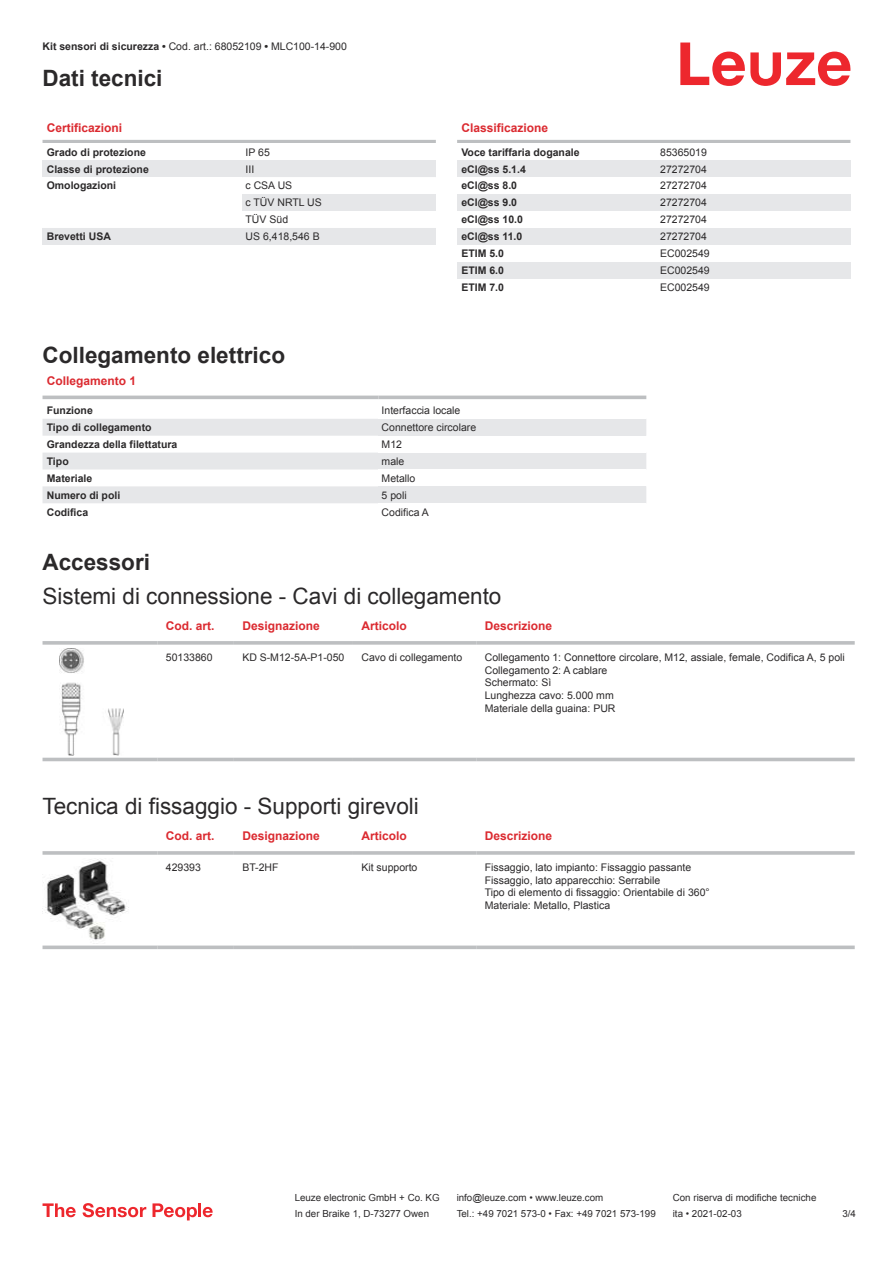
<style>
.page{position:relative;width:893px;height:1263px;background:#fff}
.page>*{position:absolute;margin:0;border:0;box-sizing:border-box;transform-origin:0 0}
.t1{font:22.5px "Arial";color:#2b292a}
.t2{font:700 22.5px "Arial";color:#2b292a}
.t3{font:700 12px "Arial";color:#db2a30}
.t4{font:10.5px/12.6px "Arial";color:#2b292a}
.t5{font:700 10.5px "Arial";color:#2b292a}
.t6{font:9.75px "Arial";color:#2b292a}
.s1{font-weight:700}
</style>
<div class="page">
<svg style="left:680px;top:43px;width:170px;height:43px"></svg>
<hr style="left:43px;top:140px;width:393px;height:3px;background:#bdbfc1">
<div style="left:43px;top:160px;width:393px;height:17px;background:#e6e7e9"></div>
<div style="left:242px;top:194px;width:194px;height:17px;background:#e6e7e9"></div>
<div style="left:43px;top:228px;width:199px;height:17px;background:#e6e7e9"></div>
<div style="left:242px;top:228px;width:194px;height:17px;background:#e6e7e9"></div>
<svg style="left:43px;top:395px;width:603px;height:5px"></svg>
<svg style="left:43px;top:419px;width:335px;height:84px;fill:#e6e7e9"></svg>
<hr style="left:43px;top:396px;width:335px;height:3px;background:#bdbfc1">
<hr style="left:378px;top:396px;width:268px;height:3px;background:#bdbfc1">
<div style="left:378px;top:419px;width:268px;height:17px;background:#e6e7e9"></div>
<div style="left:378px;top:453px;width:268px;height:16px;background:#e6e7e9"></div>
<div style="left:378px;top:486px;width:268px;height:17px;background:#e6e7e9"></div>
<svg style="left:43px;top:648px;width:812px;height:114px"></svg>
<svg style="left:43px;top:641px;width:114px;height:4px"></svg>
<svg style="left:157px;top:641px;width:77px;height:4px"></svg>
<svg style="left:234px;top:641px;width:119px;height:4px"></svg>
<svg style="left:353px;top:641px;width:123px;height:4px"></svg>
<svg style="left:476px;top:641px;width:379px;height:4px;background:#c3c5c7"></svg>
<hr style="left:43px;top:758px;width:114px;height:3px;background:#bdbfc1">
<hr style="left:157px;top:758px;width:77px;height:3px;background:#bdbfc1">
<hr style="left:234px;top:758px;width:119px;height:3px;background:#bdbfc1">
<hr style="left:353px;top:758px;width:123px;height:3px;background:#bdbfc1">
<hr style="left:476px;top:758px;width:379px;height:3px;background:#bdbfc1">
<img style="left:59px;top:649px;width:65px;height:106px">
<svg style="left:43px;top:851px;width:114px;height:4px"></svg>
<hr style="left:157px;top:851px;width:77px;height:4px;background:#c7c8ca">
<hr style="left:234px;top:851px;width:119px;height:4px;background:#bdbfc1">
<svg style="left:353px;top:851px;width:123px;height:4px"></svg>
<hr style="left:476px;top:851px;width:379px;height:4px;background:#c7c8ca">
<svg style="left:43px;top:945px;width:114px;height:4px"></svg>
<svg style="left:157px;top:945px;width:77px;height:4px"></svg>
<svg style="left:234px;top:945px;width:119px;height:4px"></svg>
<svg style="left:353px;top:945px;width:123px;height:4px"></svg>
<svg style="left:476px;top:945px;width:379px;height:4px;background:#c6c8c9"></svg>
<img style="left:43px;top:859px;width:86px;height:81px">
<hr style="left:457px;top:140px;width:393px;height:3px;background:#bdbfc1">
<div style="left:457px;top:160px;width:200px;height:17px;background:#e6e7e9"></div>
<div style="left:657px;top:160px;width:193px;height:17px;background:#e6e7e9"></div>
<div style="left:457px;top:194px;width:200px;height:17px;background:#e6e7e9"></div>
<div style="left:657px;top:194px;width:193px;height:17px;background:#e6e7e9"></div>
<div style="left:457px;top:228px;width:200px;height:17px;background:#e6e7e9"></div>
<div style="left:657px;top:228px;width:193px;height:17px;background:#e6e7e9"></div>
<div style="left:457px;top:262px;width:200px;height:17px;background:#e6e7e9"></div>
<div style="left:657px;top:262px;width:193px;height:17px;background:#e6e7e9"></div>
<svg style="left:43px;top:1203px;width:33px;height:14px"></svg>
<svg style="left:83px;top:1203px;width:63px;height:14px"></svg>
<svg style="left:153px;top:1203px;width:44px;height:17px"></svg>
<hr style="left:198px;top:1203px;width:3px;height:14px;background:#ed272d">
<svg style="left:203px;top:1207px;width:10px;height:10px"></svg>
<p class="t4" style="left:43px;top:41px;width:306px"><span class="s1">Kit sensori di sicurezza •</span> Cod. art.: 68052109 <span class="s1">•</span> MLC100-14-900</p>
<h1 class="t2" style="left:43px;top:70px;width:122px">Dati tecnici</h1>
<p class="t3" style="left:47px;top:123px;width:77px">Certificazioni</p>
<p class="t5" style="left:47px;top:148px;width:101px">Grado di protezione</p>
<p class="t4" style="left:246px;top:147px;width:26px">IP 65</p>
<p class="t5" style="left:47px;top:165px;width:104px">Classe di protezione</p>
<p class="t4" style="left:246px;top:164px;width:10px">III</p>
<p class="t5" style="left:47px;top:182px;width:71px">Omologazioni</p>
<p class="t4" style="left:246px;top:178px;width:78px;line-height:17px">c CSA US<br>c TÜV NRTL US<br>TÜV Süd</p>
<p class="t5" style="left:47px;top:232px;width:66px">Brevetti USA</p>
<p class="t4" style="left:246px;top:231px;width:76px">US 6,418,546 B</p>
<p class="t3" style="left:461px;top:123px;width:88px">Classificazione</p>
<p class="t5" style="left:461px;top:148px;width:120px">Voce tariffaria doganale</p>
<p class="t4" style="left:660px;top:147px;width:48px">85365019</p>
<p class="t5" style="left:461px;top:165px;width:66px">eCl@ss 5.1.4</p>
<p class="t4" style="left:660px;top:164px;width:48px">27272704</p>
<p class="t5" style="left:461px;top:182px;width:57px">eCl@ss 8.0</p>
<p class="t4" style="left:660px;top:180px;width:48px">27272704</p>
<p class="t5" style="left:461px;top:199px;width:57px">eCl@ss 9.0</p>
<p class="t4" style="left:660px;top:197px;width:48px">27272704</p>
<p class="t5" style="left:461px;top:216px;width:63px">eCl@ss 10.0</p>
<p class="t4" style="left:660px;top:214px;width:48px">27272704</p>
<p class="t5" style="left:461px;top:233px;width:63px">eCl@ss 11.0</p>
<p class="t4" style="left:660px;top:231px;width:48px">27272704</p>
<p class="t5" style="left:461px;top:249px;width:44px">ETIM 5.0</p>
<p class="t4" style="left:660px;top:248px;width:51px">EC002549</p>
<p class="t5" style="left:461px;top:266px;width:44px">ETIM 6.0</p>
<p class="t4" style="left:660px;top:265px;width:51px">EC002549</p>
<p class="t5" style="left:461px;top:283px;width:44px">ETIM 7.0</p>
<p class="t4" style="left:660px;top:282px;width:51px">EC002549</p>
<h1 class="t2" style="left:43px;top:346px;width:244px">Collegamento elettrico</h1>
<p class="t3" style="left:47px;top:376px;width:91px">Collegamento 1</p>
<p class="t5" style="left:47px;top:406px;width:48px">Funzione</p>
<p class="t4" style="left:382px;top:405px;width:80px">Interfaccia locale</p>
<p class="t5" style="left:47px;top:423px;width:106px">Tipo di collegamento</p>
<p class="t4" style="left:382px;top:422px;width:96px">Connettore circolare</p>
<p class="t5" style="left:47px;top:440px;width:132px">Grandezza della filettatura</p>
<p class="t4" style="left:382px;top:439px;width:22px">M12</p>
<p class="t5" style="left:47px;top:457px;width:23px">Tipo</p>
<p class="t4" style="left:382px;top:456px;width:24px">male</p>
<p class="t5" style="left:47px;top:474px;width:47px">Materiale</p>
<p class="t4" style="left:382px;top:473px;width:35px">Metallo</p>
<p class="t5" style="left:47px;top:491px;width:75px">Numero di poli</p>
<p class="t4" style="left:382px;top:490px;width:27px">5 poli</p>
<p class="t5" style="left:47px;top:508px;width:43px">Codifica</p>
<p class="t4" style="left:382px;top:506px;width:49px">Codifica A</p>
<h1 class="t2" style="left:43px;top:554px;width:109px">Accessori</h1>
<h1 class="t1" style="left:43px;top:588px;width:460px">Sistemi di connessione - Cavi di collegamento</h1>
<p class="t3" style="left:166px;top:621px;width:50px">Cod. art.</p>
<p class="t3" style="left:242px;top:621px;width:79px">Designazione</p>
<p class="t3" style="left:361px;top:621px;width:47px">Articolo</p>
<p class="t3" style="left:485px;top:621px;width:69px">Descrizione</p>
<p class="t4" style="left:166px;top:652px;width:48px">50133860</p>
<p class="t4" style="left:242px;top:652px;width:104px">KD S-M12-5A-P1- 050</p>
<p class="t4" style="left:361px;top:652px;width:102px">Cavo di collegamento</p>
<p class="t4" style="left:485px;top:652px;width:362px">Collegamento 1: Connettore circolare, M12, assiale, female, Codifica A, 5 poli Collegamento 2: A cablare<br>Schermato: Sì<br>Lunghezza cavo: 5.000 mm<br>Materiale della guaina: PUR</p>
<h1 class="t1" style="left:43px;top:798px;width:378px">Tecnica di fissaggio - Supporti girevoli</h1>
<p class="t3" style="left:166px;top:831px;width:50px">Cod. art.</p>
<p class="t3" style="left:242px;top:831px;width:79px">Designazione</p>
<p class="t3" style="left:361px;top:831px;width:47px">Articolo</p>
<p class="t3" style="left:485px;top:831px;width:69px">Descrizione</p>
<p class="t4" style="left:166px;top:862px;width:37px">429393</p>
<p class="t4" style="left:242px;top:862px;width:38px">BT-2HF</p>
<p class="t4" style="left:361px;top:862px;width:58px">Kit supporto</p>
<p class="t4" style="left:485px;top:862px;width:226px">Fissaggio, lato impianto: Fissaggio passante Fissaggio, lato apparecchio: Serrabile<br>Tipo di elemento di fissaggio: Orientabile di 360° Materiale: Metallo, Plastica</p>
<p class="t6" style="left:295px;top:1194px;width:146px">Leuze electronic GmbH + Co. KG</p>
<p class="t6" style="left:457px;top:1194px;width:148px">info@leuze.com • www.leuze.com</p>
<p class="t6" style="left:673px;top:1194px;width:145px">Con riserva di modifiche tecniche</p>
<p class="t6" style="left:295px;top:1210px;width:136px">In der Braike 1, D-73277 Owen</p>
<p class="t6" style="left:457px;top:1210px;width:201px">Tel.: +49 7021 573-0 • Fax: +49 7021 573-199</p>
<p class="t6" style="left:673px;top:1210px;width:70px">ita • 2021-02-03</p>
<p class="t6" style="left:842px;top:1210px;width:15px">3 /4</p>
</div>
